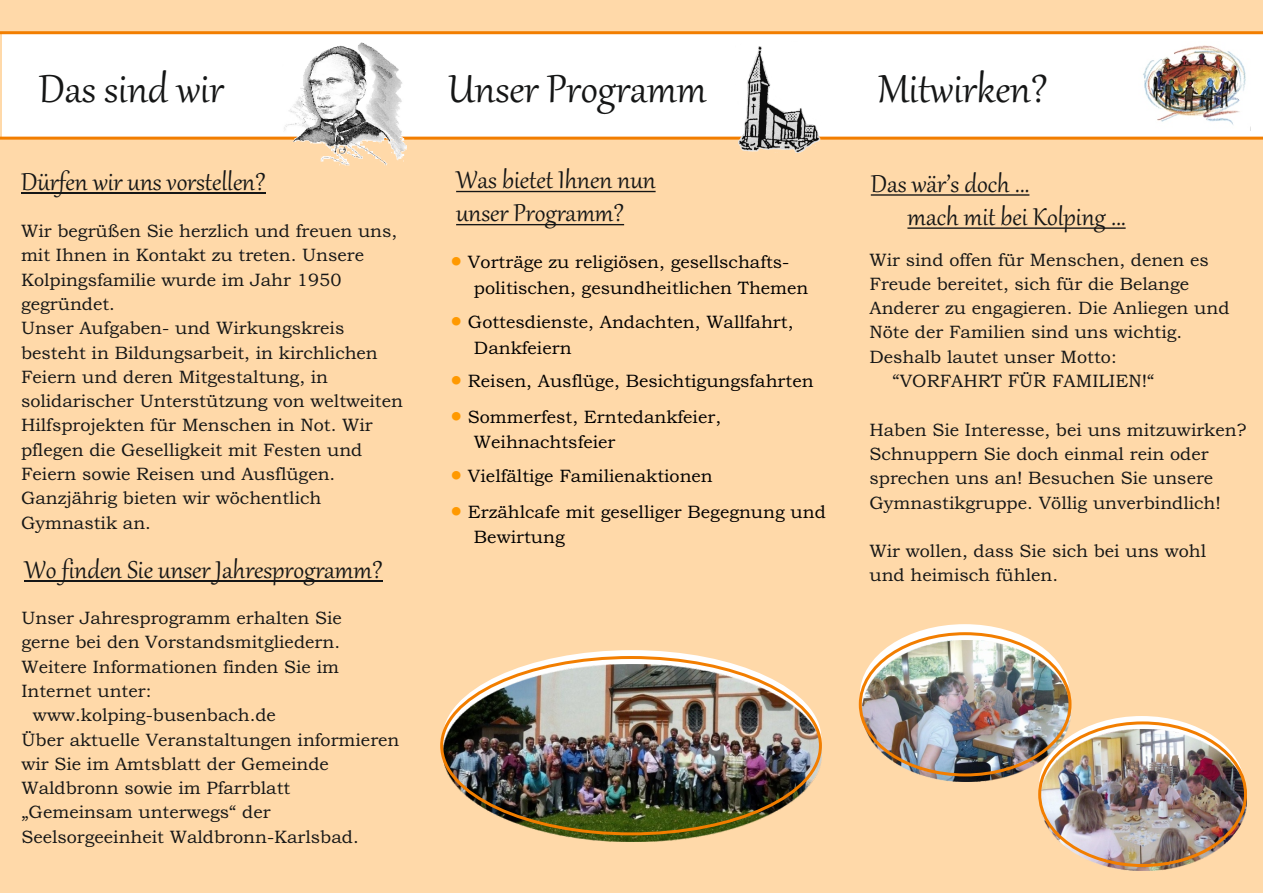
<style>
.page{position:relative;width:1263px;height:893px;background:#ffd9a9}
.page>*{position:absolute;margin:0;border:0;box-sizing:border-box;transform-origin:0 0}
.t1{font:48px "Gabriola";color:#151616}
.t2{font:30px/33.2px "Gabriola";color:#151616}
.t3{font:24px "Symbol";color:#f90}
.t4{font:18px/24.3px "Bookman Old Style";color:#151616}
.t5{font:18px/25.7px "Bookman Old Style";color:#000}
</style>
<div class="page">
<hr style="left:21px;top:193px;width:245px;height:1px;background:#151616">
<hr style="left:25px;top:580px;width:358px;height:2px;background:#151616">
<hr style="left:456px;top:191px;width:200px;height:1px;background:#151616">
<hr style="left:456px;top:224px;width:168px;height:1px;background:#151616">
<svg style="left:443px;top:650px;width:378px;height:176px;background:#fce1c4"></svg>
<img style="left:443px;top:664px;width:378px;height:177px">
<hr style="left:871px;top:194px;width:158px;height:2px;background:#151616">
<hr style="left:907px;top:227px;width:219px;height:2px;background:#151616">
<svg style="left:860px;top:624px;width:209px;height:141px;background:#fbe4ca"></svg>
<img style="left:863px;top:640px;width:207px;height:142px">
<svg style="left:1039px;top:716px;width:206px;height:143px"></svg>
<img style="left:1040px;top:730px;width:206px;height:141px">
<div style="left:2px;top:32px;width:1261px;height:106px;background:#fff"></div>
<svg style="left:0;top:136px;width:1263px;height:4px;background:#f59a37"></svg>
<svg style="left:0;top:31px;width:1263px;height:4px;background:#f59b3a"></svg>
<img style="left:1143px;top:45px;width:103px;height:80px">
<img style="left:283px;top:42px;width:125px;height:124px">
<img style="left:660px;top:46px;width:178px;height:107px">
<h1 class="t1" style="left:39px;top:69px;width:186px">Das sind wir</h1>
<h1 class="t1" style="left:448px;top:69px;width:260px">Unser Programm</h1>
<h1 class="t1" style="left:878px;top:69px;width:171px">Mitwirken?</h1>
<h2 class="t2" style="left:21px;top:168px;width:246px">Dürfen wir uns vorstellen?</h2>
<p class="t4" style="left:21px;top:220px;width:383px">Wir begrüßen Sie herzlich und freuen uns, mit Ihnen in Kontakt zu treten. Unsere Kolpingsfamilie wurde im Jahr 1950 gegründet.<br>Unser Aufgaben- und Wirkungskreis besteht in Bildungsarbeit, in kirchlichen Feiern und deren Mitgestaltung, in solidarischer Unterstützung von weltweiten Hilfsprojekten für Menschen in Not. Wir pflegen die Geselligkeit mit Festen und Feiern sowie Reisen und Ausflügen.<br>Ganzjährig bieten wir wöchentlich Gymnastik an.</p>
<h2 class="t2" style="left:25px;top:555px;width:360px">Wo finden Sie unser Jahresprogramm?</h2>
<p class="t4" style="left:21px;top:607px;width:322px">Unser Jahresprogramm erhalten Sie</p>
<p class="t4" style="left:21px;top:632px;width:320px">gerne bei den Vorstandsmitgliedern.</p>
<p class="t4" style="left:21px;top:656px;width:319px">Weitere Informationen finden Sie im</p>
<p class="t4" style="left:21px;top:680px;width:131px">Internet unter:</p>
<p class="t4" style="left:33px;top:705px;width:245px">www.kolping-busenbach.de</p>
<p class="t4" style="left:21px;top:729px;width:380px">Über aktuelle Veranstaltungen informieren</p>
<p class="t4" style="left:21px;top:753px;width:309px">wir Sie im Amtsblatt der Gemeinde</p>
<p class="t4" style="left:21px;top:778px;width:270px">Waldbronn sowie im Pfarrblatt</p>
<p class="t4" style="left:21px;top:802px;width:251px">„Gemeinsam unterwegs“ der</p>
<p class="t4" style="left:21px;top:826px;width:339px">Seelsorgeeinheit Waldbronn-Karlsbad.</p>
<h2 class="t2" style="left:456px;top:166px;width:201px">Was bietet Ihnen nun unser Programm?</h2>
<h3 class="t3" style="left:451px;top:252px;width:13px">•</h3>
<p class="t5" style="left:474px;top:251px;width:336px;text-indent:-6px">Vorträge zu religiösen, gesellschafts&shy;politischen, gesundheitlichen Themen</p>
<p class="t5" style="left:474px;top:311px;width:321px;text-indent:-6px">Gottesdienste, Andachten, Wallfahrt,<br>Dankfeiern</p>
<p class="t5" style="left:468px;top:365px;width:347px;line-height:35.2px">Reisen, Ausflüge, Besichtigungsfahrten<br>Sommerfest, Erntedankfeier,</p>
<p class="t5" style="left:468px;top:427px;width:246px;line-height:33.9px;text-indent:6px">Weihnachtsfeier<br>Vielfältige Familienaktionen</p>
<h3 class="t3" style="left:451px;top:311px;width:13px">•</h3>
<p class="t5" style="left:468px;top:500px;width:359px">Erzählcafe mit geselliger Begegnung und</p>
<p class="t5" style="left:474px;top:526px;width:92px">Bewirtung</p>
<h2 class="t2" style="left:907px;top:169px;width:220px;text-indent:-37px">Das wär’s doch ...<br>mach mit bei Kolping ...</h2>
<p class="t4" style="left:869px;top:249px;width:341px">Wir sind offen für Menschen, denen es</p>
<p class="t4" style="left:869px;top:273px;width:321px">Freude bereitet, sich für die Belange</p>
<p class="t4" style="left:869px;top:298px;width:361px">Anderer zu engagieren. Die Anliegen und</p>
<p class="t4" style="left:869px;top:322px;width:314px">Nöte der Familien sind uns wichtig.</p>
<p class="t4" style="left:869px;top:346px;width:249px">Deshalb lautet unser Motto:</p>
<p class="t4" style="left:892px;top:370px;width:263px">“VORFAHRT FÜR FAMILIEN!“</p>
<p class="t4" style="left:869px;top:419px;width:378px">Haben Sie Interesse, bei uns mitzuwirken?<br>Schnuppern Sie doch einmal rein oder sprechen uns an! Besuchen Sie unsere Gymnastikgruppe. Völlig unverbindlich!</p>
<p class="t4" style="left:869px;top:541px;width:338px">Wir wollen, dass Sie sich bei uns wohl und heimisch fühlen.</p>
</div>
